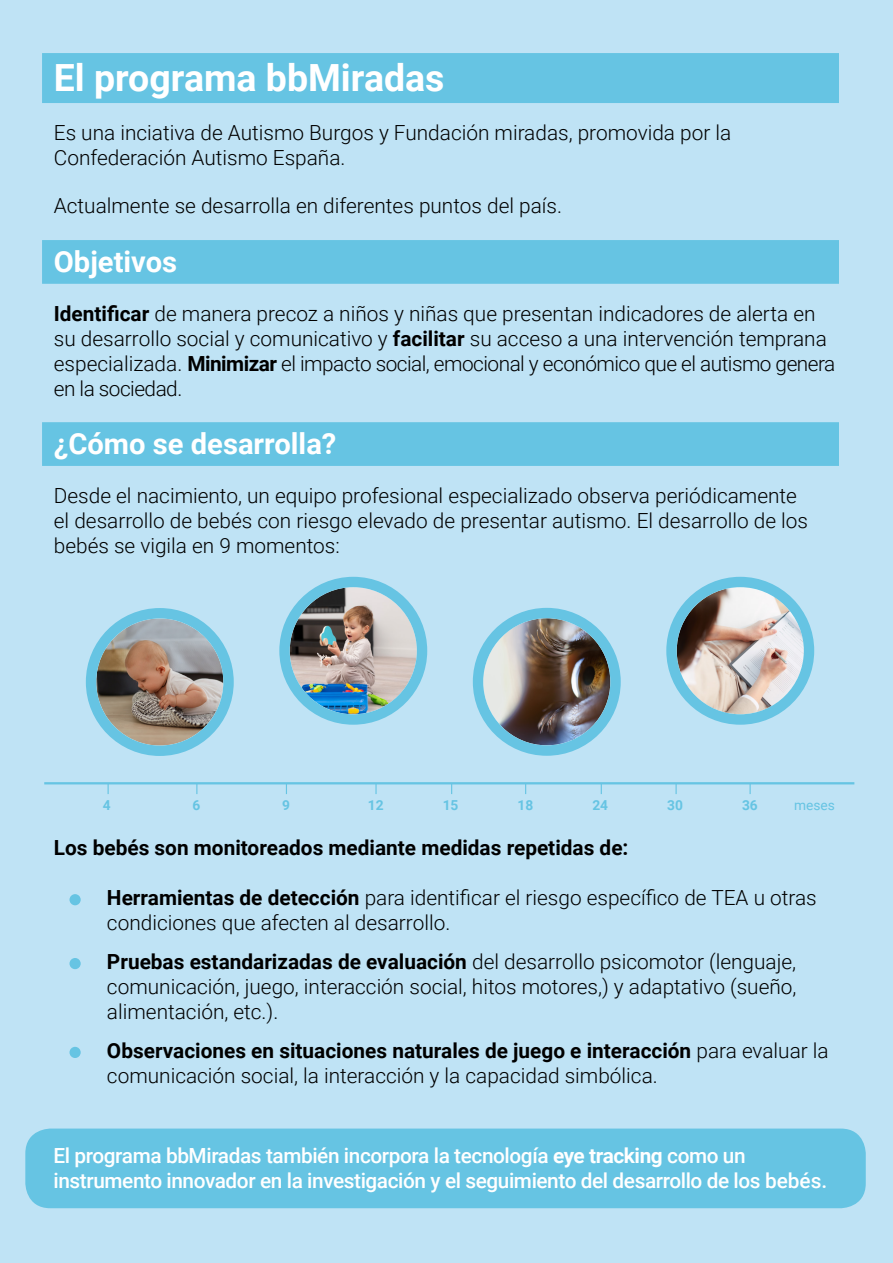
<style>
.page{position:relative;width:893px;height:1263px;background:#bfe3f5}
.page>*{position:absolute;margin:0;border:0;box-sizing:border-box;transform-origin:0 0}
.t1{font:700 37.5px "Roboto";color:#fff}
.t2{font:700 29.1px "Roboto";color:#fff}
.t3{font:300 20.85px/25px "Roboto";color:#000}
.t4{font:500 20.85px/25px "Roboto";letter-spacing:-.02em;color:#fff}
.t5{font:700 20.85px "Roboto";color:#000}
.t6{font:700 13.8px "Roboto";color:#66c4e3}
.t7{font:13.8px "Roboto";color:#66c4e3}
.s1{font-weight:700}
</style>
<div class="page">
<div style="left:25px;top:1128px;width:841px;height:80px;background:#66c4e3;border-radius:25px"></div>
<div style="left:42px;top:53px;width:797px;height:50px;background:#66c4e3"></div>
<div style="left:42px;top:240px;width:797px;height:44px;background:#66c4e3"></div>
<div style="left:42px;top:422px;width:797px;height:44px;background:#66c4e3"></div>
<div style="left:70px;top:894px;width:11px;height:11px;background:#66c4e3;border-radius:50%"></div>
<div style="left:70px;top:958px;width:11px;height:11px;background:#66c4e3;border-radius:50%"></div>
<div style="left:70px;top:1047px;width:11px;height:11px;background:#66c4e3;border-radius:50%"></div>
<hr style="left:44px;top:782px;width:810px;height:2px;background:#66c4e3">
<svg style="left:375px;top:784px;width:2px;height:10px"></svg>
<svg style="left:675px;top:784px;width:2px;height:10px"></svg>
<svg style="left:749px;top:784px;width:2px;height:10px"></svg>
<svg style="left:91px;top:613px;width:138px;height:138px"></svg>
<img style="left:96px;top:618px;width:127px;height:127px;border-radius:64px">
<div style="left:86px;top:608px;width:148px;height:148px;border:10px solid #66c4e3;border-radius:50%"></div>
<svg style="left:285px;top:582px;width:137px;height:137px"></svg>
<img style="left:290px;top:587px;width:127px;height:127px;border-radius:64px">
<div style="left:279px;top:577px;width:148px;height:148px;border:10px solid #66c4e3;border-radius:50%"></div>
<svg style="left:478px;top:613px;width:137px;height:137px"></svg>
<img style="left:483px;top:618px;width:127px;height:127px;border-radius:64px">
<div style="left:473px;top:608px;width:148px;height:148px;border:10px solid #66c4e3;border-radius:50%"></div>
<svg style="left:671px;top:582px;width:138px;height:137px"></svg>
<img style="left:677px;top:587px;width:127px;height:127px;border-radius:64px">
<div style="left:666px;top:577px;width:148px;height:148px;border:10px solid #66c4e3;border-radius:50%"></div>
<h1 class="t1" style="left:54px;top:52px;width:392px">El programa bbMiradas</h1>
<p class="t3" style="left:54px;top:119px;width:679px">Es una inciativa de Autismo Burgos y Fundación miradas, promovida por la<br>Confederación Autismo España.</p>
<p class="t3" style="left:54px;top:193px;width:510px">Actualmente se desarrolla en diferentes puntos del país.</p>
<h2 class="t2" style="left:54px;top:241px;width:125px">Objetivos</h2>
<p class="t3" style="left:54px;top:300px;width:783px"><span class="s1">Identificar</span> de manera precoz a niños y niñas que presentan indicadores de alerta en su desarrollo social y comunicativo y <span class="s1">facilitar</span> su acceso a una intervención temprana especializada. <span class="s1">Minimizar</span> el impacto social, emocional y económico que el autismo genera en la sociedad.</p>
<h2 class="t2" style="left:54px;top:423px;width:284px">¿Cómo se desarrolla?</h2>
<p class="t3" style="left:54px;top:482px;width:756px">Desde el nacimiento, un equipo profesional especializado observa periódicamente el desarrollo de bebés con riesgo elevado de presentar autismo. El desarrollo de los bebés se vigila en 9 momentos:</p>
<p class="t6" style="left:103px;top:795px;width:9px">4</p>
<p class="t6" style="left:193px;top:795px;width:9px">6</p>
<p class="t6" style="left:282px;top:795px;width:9px">9</p>
<p class="t6" style="left:368px;top:795px;width:17px">12</p>
<p class="t6" style="left:443px;top:795px;width:17px">15</p>
<p class="t6" style="left:517px;top:795px;width:17px">18</p>
<p class="t6" style="left:592px;top:795px;width:17px">24</p>
<p class="t6" style="left:667px;top:795px;width:17px">30</p>
<p class="t6" style="left:742px;top:795px;width:17px">36</p>
<p class="t7" style="left:794px;top:795px;width:42px">meses</p>
<p class="t5" style="left:54px;top:833px;width:576px">Los bebés son monitoreados mediante medidas repetidas de:</p>
<p class="t3" style="left:107px;top:884px;width:711px"><span class="s1">Herramientas de detección</span> para identificar el riesgo específico de TEA u otras condiciones que afecten al desarrollo.</p>
<p class="t3" style="left:107px;top:948px;width:691px;text-align:justify"><span class="s1">Pruebas estandarizadas de evaluación</span> del desarrollo psicomotor (lenguaje, comunicación, juego, interacción social, hitos motores,) y adaptativo (sueño, alimentación, etc.).</p>
<p class="t3" style="left:107px;top:1037px;width:723px"><span class="s1">Observaciones en situaciones naturales de juego e interacción</span> para evaluar la comunicación social, la interacción y la capacidad simbólica.</p>
<p class="t4" style="left:54px;top:1142px;width:775px">El programa bbMiradas también incorpora la tecnología <span class="s1">eye tracking</span> como un instrumento innovador en la investigación y el seguimiento del desarrollo de los bebés.</p>
</div>
